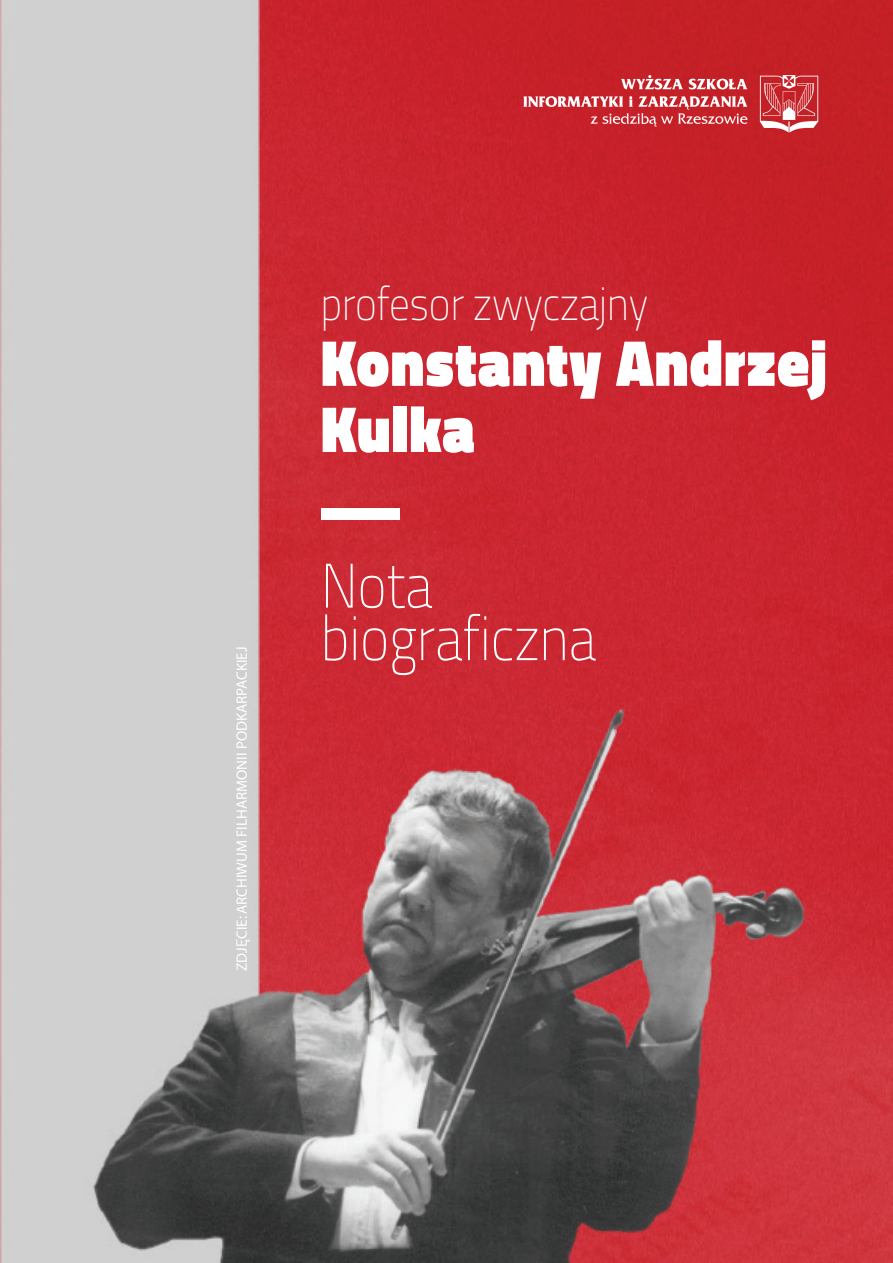
<style>
.page{position:relative;width:893px;height:1263px;background:#fff}
.page>*{position:absolute;margin:0;border:0;box-sizing:border-box;transform-origin:0 0}
.t1{font:900 66px/66.2px "Titillium";letter-spacing:.02em;color:#fff;scale:.88 1}
.t2{font:100 62.55px/52.5px "Titillium";color:#fff;scale:.88 1}
.t3{font:100 46.65px "Titillium";color:#fff;scale:.88 1}
.t4{font:15px "Myriad Pro";color:#fff}
.s1{font-family:"Titillium"}
</style>
<div class="page">
<img style="left:0;top:0;width:893px;height:1263px">
<div style="left:321px;top:508px;width:79px;height:11px;background:#fff"></div>
<svg style="left:760px;top:75px;width:58px;height:58px;background:#d46065"></svg>
<svg style="left:621px;top:75px;width:62px;height:14px"></svg>
<svg style="left:689px;top:79px;width:58px;height:10px"></svg>
<svg style="left:523px;top:96px;width:224px;height:31px;background:#d2555b"></svg>
<p class="t4" style="left:234px;top:971px;width:326px;rotate:-90deg">ZDJ<span class="s1">Ę</span>CIE: ARCHIWUM FILHARMONII PODKARPACKIEJ</p>
<h3 class="t3" style="left:321px;top:270px;width:373px">profesor zwyczajny</h3>
<h1 class="t1" style="left:321px;top:330px;width:576px">Konstanty Andrzej<br>Kulka</h1>
<h2 class="t2" style="left:321px;top:556px;width:314px">Nota biograficzna</h2>
</div>
